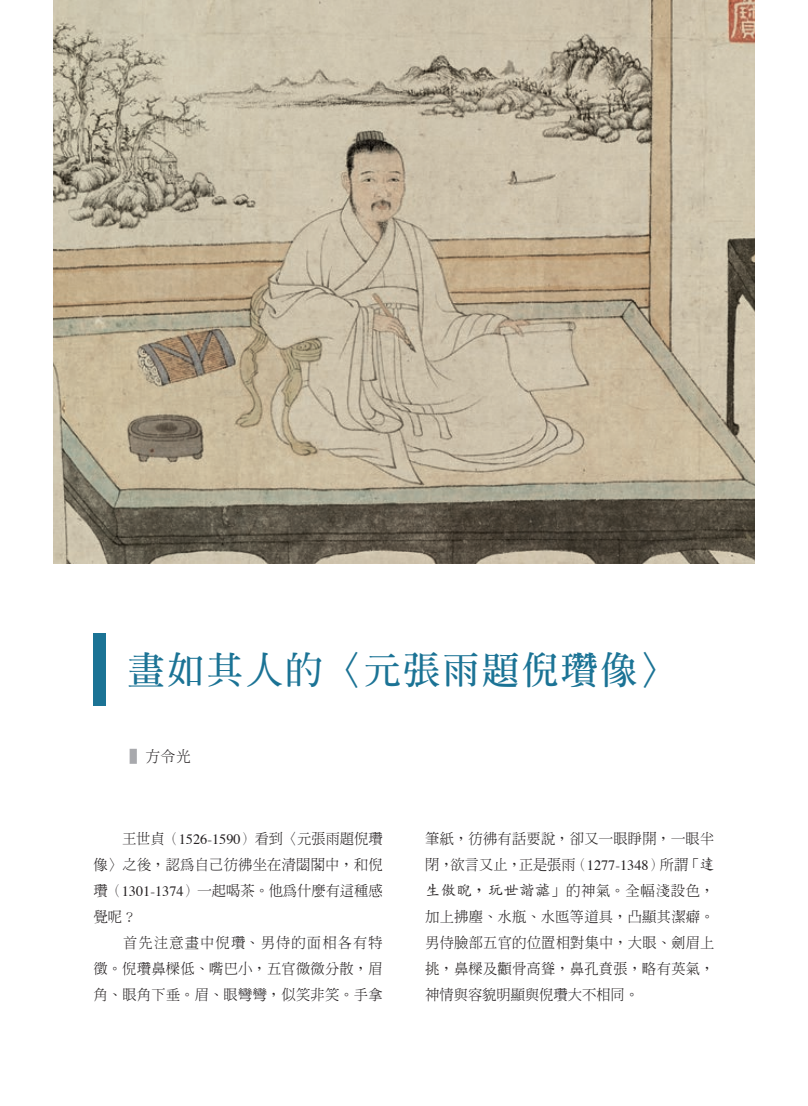
<style>
.page{position:relative;width:808px;height:1106px;background:#fff}
.page>*{position:absolute;margin:0;border:0;box-sizing:border-box;transform-origin:0 0}
.t1{font:700 37.5px "AR Ming B5";letter-spacing:.05em;color:#1b7395}
.t2{font:300 15px "AR Ming B5";color:#231f20}
.t3{font:300 14.25px/26px "AR Ming B5";letter-spacing:.015em;color:#231f20}
.s1{color:#a8a9ad}
.s2{font-family:"Times";font-weight:400}
.s3{font-family:"AR Kai B5";font-weight:500;font-size:15px}
</style>
<div class="page">
<div style="left:94px;top:633px;width:12px;height:73px;background:#1b7395"></div>
<img style="left:53px;top:0;width:702px;height:563px">
<h1 class="t1" style="left:128px;top:651px;width:551px">畫如其人的〈元張雨題倪瓚像〉</h1>
<p class="t2" style="left:130px;top:748px;width:63px"><span class="s1">▌</span>方令光</p>
<p class="t3" style="left:94px;top:825px;width:291px">　　王世貞（<span class="s2">1526-1590</span>）看到〈元張雨題倪瓚像〉之後，認為自己彷彿坐在清閟閣中，和倪瓚（<span class="s2">1301-1374</span>）一起喝茶。他為什麼有這種感覺呢？<br>　　首先注意畫中倪瓚、男侍的面相各有特徵。倪瓚鼻樑低、嘴巴小，五官微微分散，眉角、眼角下垂。眉、眼彎彎，似笑非笑。手拿</p>
<p class="t3" style="left:425px;top:825px;width:291px;text-align:justify">筆紙，彷彿有話要說，卻又一眼睜開，一眼半閉，欲言又止，正是張雨（<span class="s2">1277-1348</span>）所謂「<span class="s3">達生傲睨，玩世諧謔</span>」的神氣。全幅淺設色，加上拂塵、水瓶、水匜等道具，凸顯其潔癖。男侍臉部五官的位置相對集中，大眼、劍眉上挑，鼻樑及顴骨高聳，鼻孔賁張，略有英氣，神情與容貌明顯與倪瓚大不相同。</p>
</div>
